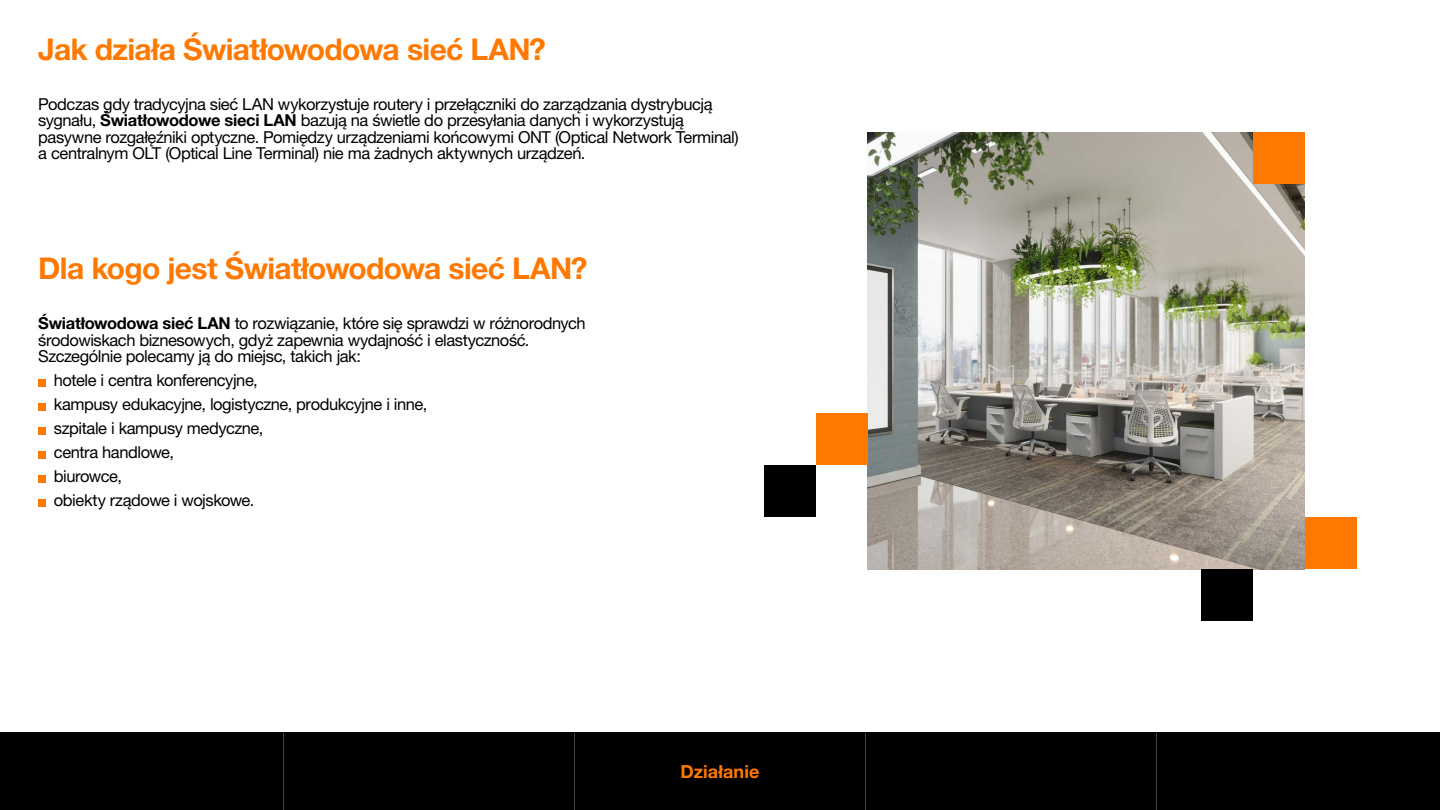
<style>
.page{position:relative;width:1440px;height:810px;background:#fff}
.page>*{position:absolute;margin:0;border:0;box-sizing:border-box;transform-origin:0 0}
.t1{font:700 30px "Helvetica Neue LT Pro";letter-spacing:-.02em;color:#ff7900}
.t2{font:700 18px "Helvetica Neue LT Pro";letter-spacing:.005em;color:#ff7900}
.t3{font:16.5px/16.5px "Helvetica Neue LT Pro";letter-spacing:-.025em;color:#000}
.s1{font-weight:700}
</style>
<div class="page">
<div style="left:38px;top:379px;width:8px;height:7px;background:#ff7900"></div>
<div style="left:38px;top:403px;width:8px;height:7px;background:#ff7900"></div>
<div style="left:38px;top:427px;width:8px;height:7px;background:#ff7900"></div>
<div style="left:38px;top:451px;width:8px;height:7px;background:#ff7900"></div>
<div style="left:38px;top:475px;width:8px;height:7px;background:#ff7900"></div>
<div style="left:38px;top:499px;width:8px;height:7px;background:#ff7900"></div>
<img style="left:868px;top:132px;width:437px;height:437px">
<div style="left:816px;top:413px;width:52px;height:52px;background:#ff7900"></div>
<div style="left:1305px;top:517px;width:52px;height:52px;background:#ff7900"></div>
<div style="left:1253px;top:132px;width:52px;height:52px;background:#ff7900"></div>
<div style="left:764px;top:466px;width:52px;height:51px;background:#000"></div>
<div style="left:1201px;top:569px;width:52px;height:52px;background:#000"></div>
<div style="left:0;top:733px;width:1440px;height:77px;background:#000"></div>
<hr style="left:283px;top:733px;width:1px;height:77px;background:#fff">
<hr style="left:574px;top:733px;width:1px;height:77px;background:#fff">
<hr style="left:865px;top:733px;width:1px;height:77px;background:#fff">
<hr style="left:1156px;top:733px;width:1px;height:77px;background:#fff">
<h1 class="t1" style="left:38px;top:30px;width:509px">Jak działa Światłowodowa sieć LAN?</h1>
<p class="t3" style="left:38px;top:95px;width:702px">Podczas gdy tradycyjna sieć LAN wykorzystuje routery i przełączniki do zarządzania dystrybucją sygnału, <span class="s1">Światłowodowe sieci LAN</span> bazują na świetle do przesyłania danych i wykorzystują pasywne rozgałęźniki optyczne. Pomiędzy urządzeniami końcowymi ONT (Optical Network Terminal) a centralnym OLT (Optical Line Terminal) nie ma żadnych aktywnych urządzeń.</p>
<h1 class="t1" style="left:38px;top:250px;width:551px">Dla kogo jest Światłowodowa sieć LAN?</h1>
<p class="t3" style="left:38px;top:315px;width:549px"><span class="s1">Światłowodowa sieć LAN</span> to rozwiązanie, które się sprawdzi w różnorodnych środowiskach biznesowych, gdyż zapewnia wydajność i elastyczność.<br>Szczególnie polecamy ją do miejsc, takich jak:</p>
<p class="t3" style="left:54px;top:368px;width:375px;line-height:24px">hotele i centra konferencyjne,<br>kampusy edukacyjne, logistyczne, produkcyjne i inne, szpitale i kampusy medyczne,<br>centra handlowe,<br>biurowce,<br>obiekty rządowe i wojskowe.</p>
<p class="t2" style="left:681px;top:761px;width:80px">Działanie</p>
</div>
